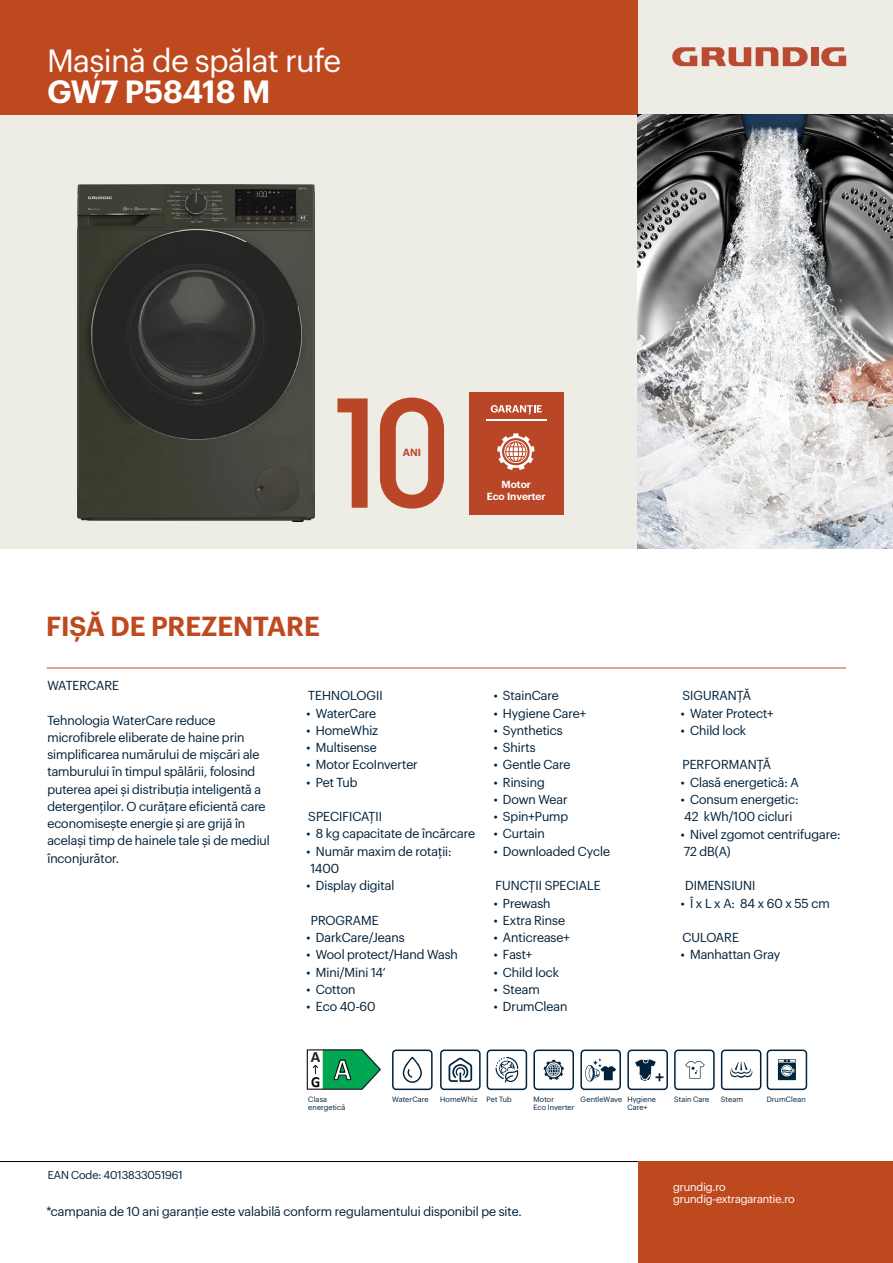
<style>
.page{position:relative;width:893px;height:1263px;background:#fff}
.page>*{position:absolute;margin:0;border:0;box-sizing:border-box;transform-origin:0 0}
.t1{font:31.5px "Grundig Basics";color:#fff}
.t2{font:600 31.5px "Grundig Basics";letter-spacing:-.005em;color:#fff}
.t3{font:700 30.9px "Calibri";color:#fff;scale:.93 1}
.t4{font:600 27px "Grundig Basics";color:#bf491f}
.t5{font:700 15.6px "Calibri";color:#241c1f}
.t6{font:700 15.45px "Calibri";color:#000;scale:.93 1}
.t7{font:12.75px/17.2px "Grundig Basics";color:#02213a}
.t8{font:11.25px/12.8px "Grundig Basics";letter-spacing:-.005em;color:#fff}
.t9{font:11.25px "Grundig Basics";letter-spacing:-.005em;color:#02213a}
.t10{font:600 10.05px/12.1px "Grundig Basics";color:#fff;text-align:center}
.t11{font:600 10.05px "Grundig Basics";color:#ba4628}
.t12{font:7.5px/8.2px "Grundig Basics";letter-spacing:.015em;color:#02213a}
</style>
<div class="page">
<svg style="left:544px;top:1060px;width:20px;height:20px"></svg>
<div style="left:533px;top:1049px;width:41px;height:41px;border:2px solid #02213a;border-radius:3px"></div>
<div style="left:674px;top:1049px;width:41px;height:41px;border:2px solid #02213a;border-radius:3px"></div>
<svg style="left:685px;top:1061px;width:20px;height:17px"></svg>
<div style="left:0;top:0;width:893px;height:549px;background:#edede6"></div>
<div style="left:811px;top:47px;width:7px;height:19px;background:#ba4a32"></div>
<svg style="left:818px;top:47px;width:28px;height:19px"></svg>
<svg style="left:672px;top:47px;width:136px;height:19px"></svg>
<div style="left:0;top:0;width:638px;height:115px;background:#bf491f"></div>
<hr style="left:47px;top:668px;width:799px;height:1px;background:#bf491f">
<hr style="left:0;top:1161px;width:638px;height:1px;background:#000">
<div style="left:639px;top:1161px;width:254px;height:102px;background:#bf491f"></div>
<img style="left:77px;top:185px;width:237px;height:337px">
<hr style="left:778px;top:1059px;width:18px;height:3px;background:#012639">
<svg style="left:778px;top:1060px;width:18px;height:20px"></svg>
<div style="left:767px;top:1049px;width:40px;height:41px;border:2px solid #02213a;border-radius:3px"></div>
<div style="left:721px;top:1049px;width:40px;height:41px;border:2px solid #02213a;border-radius:3px"></div>
<svg style="left:730px;top:1062px;width:22px;height:16px"></svg>
<div style="left:469px;top:392px;width:94px;height:122px;background:#ba4628"></div>
<svg style="left:491px;top:405px;width:51px;height:10px"></svg>
<svg style="left:337px;top:398px;width:31px;height:110px"></svg>
<svg style="left:380px;top:398px;width:64px;height:111px"></svg>
<svg style="left:497px;top:433px;width:37px;height:37px"></svg>
<hr style="left:486px;top:419px;width:60px;height:1px;background:#fff">
<div style="left:580px;top:1049px;width:41px;height:41px;border:2px solid #02213a;border-radius:3px"></div>
<svg style="left:585px;top:1058px;width:31px;height:23px"></svg>
<svg style="left:635px;top:1059px;width:28px;height:22px"></svg>
<div style="left:627px;top:1049px;width:41px;height:41px;border:2px solid #02213a;border-radius:3px"></div>
<svg style="left:306px;top:1049px;width:75px;height:41px"></svg>
<img style="left:638px;top:115px;width:255px;height:434px">
<div style="left:392px;top:1049px;width:41px;height:41px;border:2px solid #02213a;border-radius:3px"></div>
<svg style="left:403px;top:1057px;width:19px;height:26px"></svg>
<div style="left:440px;top:1049px;width:41px;height:41px;border:2px solid #02213a;border-radius:3px"></div>
<svg style="left:449px;top:1057px;width:23px;height:25px"></svg>
<div style="left:487px;top:1049px;width:40px;height:41px;border:2px solid #02213a;border-radius:3px"></div>
<svg style="left:495px;top:1057px;width:24px;height:25px"></svg>
<h1 class="t1" style="left:47px;top:37px;width:295px">Mașină de spălat rufe</h1>
<h1 class="t2" style="left:47px;top:68px;width:225px">GW7 P58418 M</h1>
<p class="t11" style="left:403px;top:445px;width:20px">ANI</p>
<p class="t10" style="left:487px;top:477px;width:60px">Motor<br>Eco Inverter</p>
<h3 class="t4" style="left:46px;top:605px;width:275px">FIȘĂ DE PREZENTARE</h3>
<p class="t7" style="left:47px;top:676px;width:73px">WATERCARE</p>
<p class="t7" style="left:47px;top:710px;width:224px">Tehnologia WaterCare reduce microfibrele eliberate de haine prin simplificarea numărului de mișcări ale tamburului în timpul spălării, folosind puterea apei și distribuția inteligentă a detergenților. O curățare eficientă care economisește energie și are grijă în același timp de hainele tale și de mediul înconjurător.</p>
<p class="t7" style="left:308px;top:686px;width:76px">TEHNOLOGII</p>
<p class="t7" style="left:307px;top:703px;width:71px">• WaterCare</p>
<p class="t7" style="left:307px;top:721px;width:73px">• HomeWhiz</p>
<p class="t7" style="left:307px;top:738px;width:72px">• Multisense</p>
<p class="t7" style="left:307px;top:755px;width:113px">• Motor EcoInverter</p>
<p class="t7" style="left:307px;top:772px;width:52px">• Pet Tub</p>
<p class="t7" style="left:308px;top:807px;width:75px">SPECIFICAȚII</p>
<p class="t7" style="left:307px;top:824px;width:170px">• 8 kg capacitate de încărcare</p>
<p class="t7" style="left:307px;top:841px;width:147px">• Număr maxim de rotații:<br>1400</p>
<p class="t7" style="left:307px;top:876px;width:89px">• Display digital</p>
<p class="t7" style="left:311px;top:910px;width:69px">PROGRAME</p>
<p class="t7" style="left:307px;top:928px;width:99px">• DarkCare/Jeans</p>
<p class="t7" style="left:307px;top:945px;width:153px">• Wool protect/Hand Wash</p>
<p class="t7" style="left:307px;top:962px;width:81px">• Mini/Mini 14‘</p>
<p class="t7" style="left:307px;top:979px;width:50px">• Cotton</p>
<p class="t7" style="left:307px;top:997px;width:70px">• Eco 40-60</p>
<p class="t5" style="left:311px;top:1046px;width:11px">A</p>
<p class="t6" style="left:311px;top:1070px;width:11px">G</p>
<h2 class="t3" style="left:334px;top:1047px;width:20px">A</h2>
<p class="t7" style="left:494px;top:686px;width:67px">• StainCare</p>
<p class="t7" style="left:494px;top:703px;width:94px">• Hygiene Care+</p>
<p class="t7" style="left:494px;top:721px;width:70px">• Synthetics</p>
<p class="t7" style="left:494px;top:738px;width:43px">• Shirts</p>
<p class="t7" style="left:494px;top:755px;width:78px">• Gentle Care</p>
<p class="t7" style="left:494px;top:772px;width:52px">• Rinsing</p>
<p class="t7" style="left:494px;top:790px;width:75px">• Down Wear</p>
<p class="t7" style="left:494px;top:807px;width:76px">• Spin+Pump</p>
<p class="t7" style="left:494px;top:824px;width:53px">• Curtain</p>
<p class="t7" style="left:494px;top:841px;width:118px">• Downloaded Cycle</p>
<p class="t7" style="left:495px;top:876px;width:107px">FUNCȚII SPECIALE</p>
<p class="t7" style="left:494px;top:893px;width:58px">• Prewash</p>
<p class="t7" style="left:494px;top:910px;width:73px">• Extra Rinse</p>
<p class="t7" style="left:494px;top:928px;width:78px">• Anticrease+</p>
<p class="t7" style="left:494px;top:945px;width:40px">• Fast+</p>
<p class="t7" style="left:494px;top:962px;width:67px">• Child lock</p>
<p class="t7" style="left:494px;top:979px;width:48px">• Steam</p>
<p class="t7" style="left:494px;top:997px;width:75px">• DrumClean</p>
<p class="t7" style="left:682px;top:686px;width:70px">SIGURANȚĂ</p>
<p class="t7" style="left:681px;top:703px;width:94px">• Water Protect+</p>
<p class="t7" style="left:681px;top:721px;width:67px">• Child lock</p>
<p class="t7" style="left:682px;top:755px;width:90px">PERFORMANȚĂ</p>
<p class="t7" style="left:681px;top:772px;width:120px">• Clasă energetică: A</p>
<p class="t7" style="left:681px;top:790px;width:119px">• Consum energetic:<br>42 kWh/100 cicluri</p>
<p class="t7" style="left:681px;top:824px;width:161px">• Nivel zgomot centrifugare:<br>72 dB(A)</p>
<p class="t7" style="left:685px;top:876px;width:72px">DIMENSIUNI</p>
<p class="t7" style="left:681px;top:893px;width:150px">• Î x L x A: 84 x 60 x 55 cm</p>
<p class="t7" style="left:682px;top:928px;width:58px">CULOARE</p>
<p class="t7" style="left:681px;top:945px;width:101px">• Manhattan Gray</p>
<p class="t9" style="left:48px;top:1167px;width:136px">EAN Code: 4013833051961</p>
<p class="t12" style="left:308px;top:1094px;width:20px">Clasa</p>
<p class="t12" style="left:392px;top:1094px;width:38px">WaterCare</p>
<p class="t12" style="left:440px;top:1094px;width:39px">HomeWhiz</p>
<p class="t12" style="left:674px;top:1094px;width:37px">Stain Care</p>
<p class="t12" style="left:721px;top:1094px;width:24px">Steam</p>
<p class="t12" style="left:767px;top:1094px;width:41px">DrumClean</p>
<p class="t12" style="left:308px;top:1103px;width:39px">energetică</p>
<p class="t12" style="left:487px;top:1094px;width:27px">Pet Tub</p>
<p class="t12" style="left:627px;top:1094px;width:30px;text-indent:-47px">GentleWave Hygiene<br>Care+</p>
<p class="t12" style="left:533px;top:1094px;width:43px">Motor<br>Eco Inverter</p>
<p class="t7" style="left:46px;top:1201px;width:477px">*campania de 10 ani garanție este valabilă conform regulamentului disponibil pe site.</p>
<p class="t8" style="left:673px;top:1179px;width:123px">grundig.ro grundig-extragarantie.ro</p>
</div>
